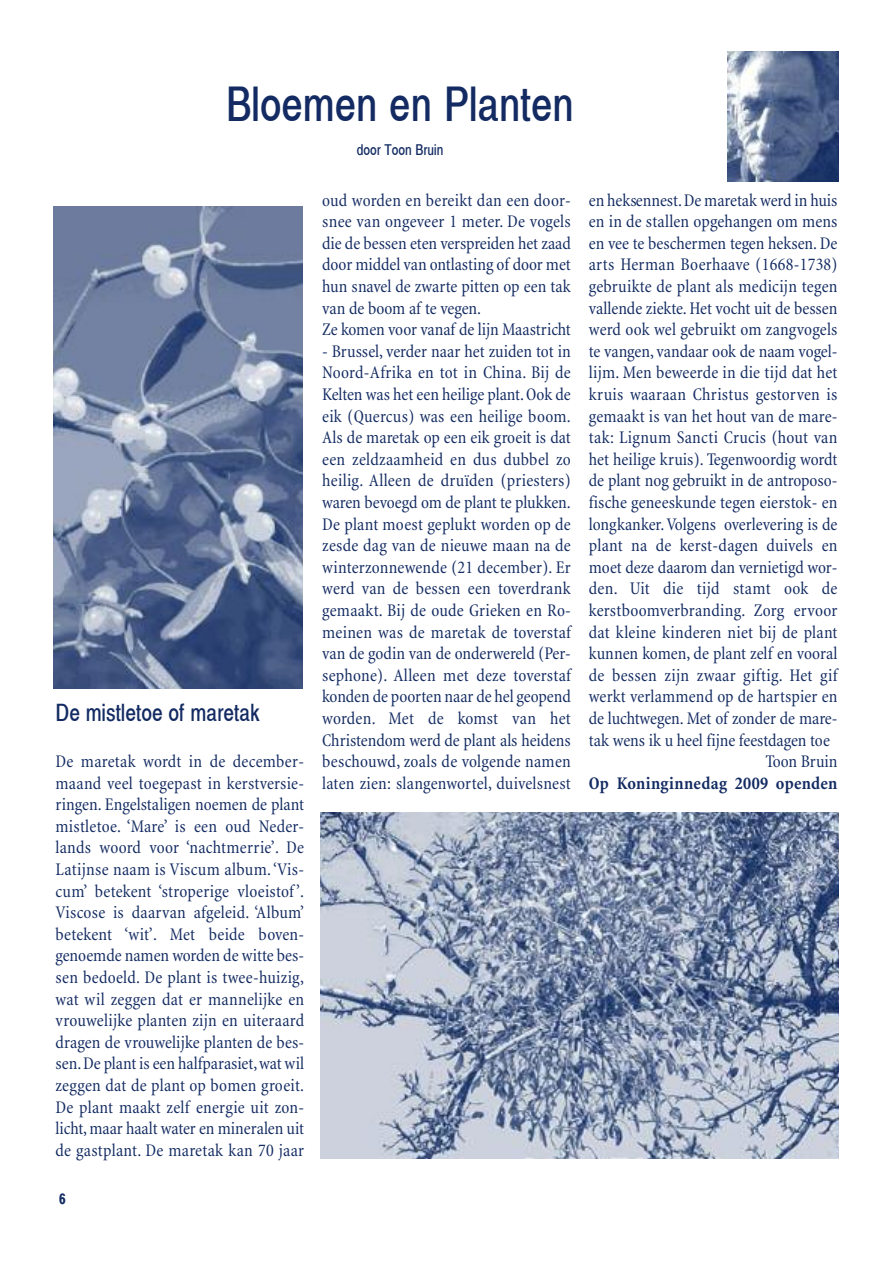
<style>
.page{position:relative;width:893px;height:1263px;background:#fff}
.page>*{position:absolute;margin:0;border:0;box-sizing:border-box;transform-origin:0 0}
.t1{font:48px "Xerox Sans Serif Narrow FC";color:#132b62}
.t2{font:24px "Xerox Sans Serif Narrow FC";color:#132b62}
.t3{font:condensed 18px/21.6px "Minion";letter-spacing:.005em;color:#132b62;text-align:justify}
.t4{font:700 condensed 18px "Minion";letter-spacing:.015em;color:#132b62}
.t5{font:15px "Xerox Sans Serif Narrow FC";color:#132b62}
.t6{font:700 15px "Xerox Sans Serif Narrow FC";color:#132b62}
</style>
<div class="page">
<img style="left:727px;top:51px;width:112px;height:130px">
<img style="left:54px;top:206px;width:249px;height:483px">
<img style="left:321px;top:812px;width:518px;height:347px">
<h1 class="t1" style="left:226px;top:87px;width:349px">Bloemen en Planten</h1>
<p class="t5" style="left:357px;top:144px;width:88px">door Toon Bruin</p>
<h2 class="t2" style="left:56px;top:704px;width:206px">De mistletoe of maretak</h2>
<p class="t3" style="left:55px;top:752px;width:250px">De maretak wordt in de december&shy;maand veel toegepast in kerstversie&shy;ringen. Engelstaligen noemen de plant mistletoe. ‘Mare’ is een oud Neder&shy;lands woord voor ‘nachtmerrie’. De Latijnse naam is Viscum album.‘Vis&shy;cum’ betekent ‘stroperige vloeistof’.<br>Viscose is daarvan afgeleid. ‘Album’ betekent ‘wit’. Met beide boven&shy;genoemde namen worden de witte bes&shy;sen bedoeld. De plant is twee-huizig, wat wil zeggen dat er mannelijke en vrouwelijke planten zijn en uiteraard dragen de vrouwelijke planten de bes&shy;sen.De plant is een halfparasiet,wat wil zeggen dat de plant op bomen groeit.<br>De plant maakt zelf energie uit zon&shy;licht,maar haalt water en mineralen uit de gastplant. De maretak kan 70 jaar</p>
<p class="t6" style="left:59px;top:1193px;width:8px">6</p>
<p class="t3" style="left:322px;top:191px;width:250px;text-align:left">oud worden en bereikt dan een door&shy;snee van ongeveer 1 meter. De vogels die de bessen eten verspreiden het zaad door middel van ontlasting of door met hun snavel de zwarte pitten op een tak van de boom af te vegen.<br>Ze komen voor vanaf de lijn Maastricht</p>
<p class="t3" style="left:322px;top:342px;width:250px">- Brussel, verder naar het zuiden tot in Noord-Afrika en tot in China. Bij de Kelten was het een heilige plant.Ook de eik (Quercus) was een heilige boom.<br>Als de maretak op een eik groeit is dat een zeldzaamheid en dus dubbel zo heilig. Alleen de druïden (priesters) waren bevoegd om de plant te plukken.<br>De plant moest geplukt worden op de zesde dag van de nieuwe maan na de winterzonnewende (21 december). Er werd van de bessen een toverdrank gemaakt. Bij de oude Grieken en Ro&shy;meinen was de maretak de toverstaf van de godin van de onderwereld (Per&shy;sephone). Alleen met deze toverstaf konden de poorten naar de hel geopend worden. Met de komst van het Christendom werd de plant als heidens beschouwd, zoals de volgende namen laten zien: slangenwortel, duivelsnest</p>
<p class="t3" style="left:589px;top:191px;width:250px">en heksennest.De maretak werd in huis</p>
<p class="t3" style="left:589px;top:212px;width:250px">en in de stallen opgehangen om mens</p>
<p class="t3" style="left:589px;top:234px;width:250px">en vee te beschermen tegen heksen. De</p>
<p class="t3" style="left:589px;top:255px;width:250px">arts Herman Boerhaave (1668-1738)</p>
<p class="t3" style="left:589px;top:277px;width:250px">gebruikte de plant als medicijn tegen</p>
<p class="t3" style="left:589px;top:299px;width:250px">vallende ziekte.Het vocht uit de bessen</p>
<p class="t3" style="left:589px;top:320px;width:250px">werd ook wel gebruikt om zangvogels</p>
<p class="t3" style="left:589px;top:342px;width:250px">te vangen, vandaar ook de naam vogel-</p>
<p class="t3" style="left:589px;top:363px;width:250px">lijm. Men beweerde in die tijd dat het</p>
<p class="t3" style="left:589px;top:385px;width:250px">kruis waaraan Christus gestorven is</p>
<p class="t3" style="left:589px;top:407px;width:250px">gemaakt is van het hout van de mare-</p>
<p class="t3" style="left:589px;top:428px;width:250px">tak: Lignum Sancti Crucis (hout van</p>
<p class="t3" style="left:589px;top:450px;width:250px">het heilige kruis). Tegenwoordig wordt</p>
<p class="t3" style="left:589px;top:471px;width:250px">de plant nog gebruikt in de antroposo-</p>
<p class="t3" style="left:589px;top:493px;width:250px">fische geneeskunde tegen eierstok- en</p>
<p class="t3" style="left:589px;top:515px;width:250px">longkanker.Volgens overlevering is de</p>
<p class="t3" style="left:589px;top:536px;width:250px">plant na de kerst-dagen duivels en</p>
<p class="t3" style="left:589px;top:558px;width:250px">moet deze daarom dan vernietigd wor-</p>
<p class="t3" style="left:589px;top:579px;width:250px">den. Uit die tijd stamt ook de</p>
<p class="t3" style="left:589px;top:601px;width:250px">kerstboomverbranding. Zorg ervoor</p>
<p class="t3" style="left:589px;top:623px;width:250px">dat kleine kinderen niet bij de plant</p>
<p class="t3" style="left:589px;top:644px;width:250px">kunnen komen, de plant zelf en vooral</p>
<p class="t3" style="left:589px;top:666px;width:250px">de bessen zijn zwaar giftig. Het gif</p>
<p class="t3" style="left:589px;top:687px;width:250px">werkt verlammend op de hartspier en</p>
<p class="t3" style="left:589px;top:709px;width:250px">de luchtwegen. Met of zonder de mare-</p>
<p class="t3" style="left:589px;top:731px;width:243px">tak wens ik u heel fijne feestdagen toe</p>
<p class="t3" style="left:766px;top:752px;width:73px">Toon Bruin</p>
<p class="t4" style="left:589px;top:776px;width:250px">Op Koninginnedag 2009 openden</p>
</div>
